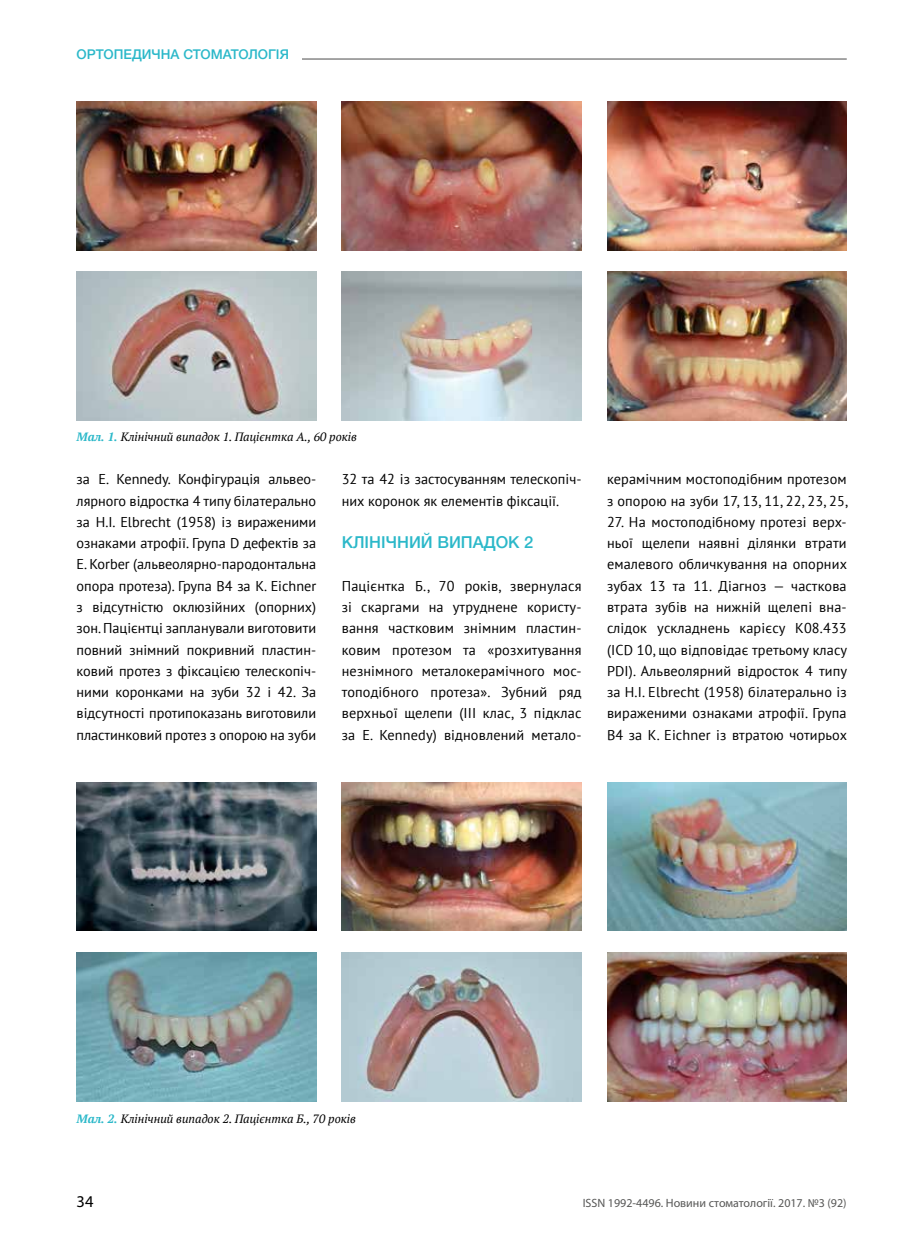
<style>
.page{position:relative;width:902px;height:1259px;background:#fff}
.page>*{position:absolute;margin:0;border:0;box-sizing:border-box;transform-origin:0 0}
.t1{font:500 16.5px "Helvetica Neue LTW1 G";color:#2bb8c9}
.t2{font:16.5px "Myriad Pro";color:#000}
.t3{font:14.25px/21.3px "PT Sans";letter-spacing:.01em;color:#000;text-align:justify}
.t4{font:500 13.5px "Helvetica Neue LTW1 G";color:#2bb8c9}
.t5{font:italic 12px "PT Serif";color:#000}
.t6{font:12px "Myriad Pro";color:#575756}
.s1{font-weight:700;color:#2bb8c9}
</style>
<div class="page">
<hr style="left:77px;top:59px;width:769px;height:1px;background:#878787">
<div style="left:77px;top:40px;width:224px;height:27px;background:#fff"></div>
<img style="left:77px;top:102px;width:239px;height:148px">
<img style="left:342px;top:102px;width:239px;height:148px">
<img style="left:607px;top:102px;width:239px;height:148px">
<img style="left:77px;top:272px;width:239px;height:148px">
<img style="left:342px;top:272px;width:239px;height:148px">
<img style="left:607px;top:272px;width:239px;height:148px">
<img style="left:77px;top:782px;width:239px;height:149px">
<img style="left:342px;top:782px;width:239px;height:149px">
<img style="left:607px;top:782px;width:239px;height:149px">
<img style="left:77px;top:952px;width:239px;height:149px">
<img style="left:342px;top:952px;width:239px;height:149px">
<img style="left:607px;top:952px;width:239px;height:149px">
<p class="t4" style="left:77px;top:46px;width:214px">ОРТОПЕДИЧНА СТОМАТОЛОГІЯ</p>
<p class="t5" style="left:77px;top:429px;width:282px"><span class="s1">Мал. 1.</span> Клінічний випадок 1. Пацієнтка А., 60 років</p>
<p class="t3" style="left:77px;top:468px;width:241px">за Е. Kennedy. Конфігурація альвео&shy;лярного відростка 4 типу білатерально за H.I. Elbrecht (1958) із вираженими ознаками атрофії. Група D дефектів за E. Korber (альвеолярно-пародонтальна опора протеза). Група В4 за K. Eichner з відсутністю оклюзійних (опорних) зон. Пацієнтці запланували виготовити повний знімний покривний пластин&shy;ковий протез з фіксацією телескопіч&shy;ними коронками на зуби 32 і 42. За відсутності протипоказань виготовили пластинковий протез з опорою на зуби</p>
<p class="t3" style="left:342px;top:468px;width:241px">32 та 42 із застосуванням телескопіч&shy;них коронок як елементів фіксації.</p>
<p class="t1" style="left:342px;top:532px;width:193px">КЛІНІЧНИЙ ВИПАДОК 2</p>
<p class="t3" style="left:342px;top:575px;width:241px">Пацієнтка Б., 70 років, звернулася зі скаргами на утруднене користу&shy;вання частковим знімним пластин&shy;ковим протезом та «розхитування незнімного металокерамічного мос&shy;топодібного протеза». Зубний ряд верхньої щелепи (ІІІ клас, 3 підклас за Е. Kennedy) відновлений метало-</p>
<p class="t3" style="left:607px;top:468px;width:242px">керамічним мостоподібним протезом з опорою на зуби 17, 13, 11, 22, 23, 25,</p>
<p class="t3" style="left:607px;top:511px;width:242px">27. На мостоподібному протезі верх&shy;ньої щелепи наявні ділянки втрати емалевого обличкування на опорних зубах 13 та 11. Діагноз — часткова втрата зубів на нижній щелепі вна&shy;слідок ускладнень карієсу К08.433 (ICD 10, що відповідає третьому класу PDI). Альвеолярний відросток 4 типу за H.I. Elbrecht (1958) білатерально із вираженими ознаками атрофії. Група В4 за K. Eichner із втратою чотирьох</p>
<p class="t5" style="left:77px;top:1111px;width:281px"><span class="s1">Мал. 2.</span> Клінічний випадок 2. Пацієнтка Б., 70 років</p>
<p class="t2" style="left:77px;top:1191px;width:18px">34</p>
<p class="t6" style="left:582px;top:1196px;width:265px">ISSN 1992-4496. Новини стоматології. 2017. №3 (92)</p>
</div>
